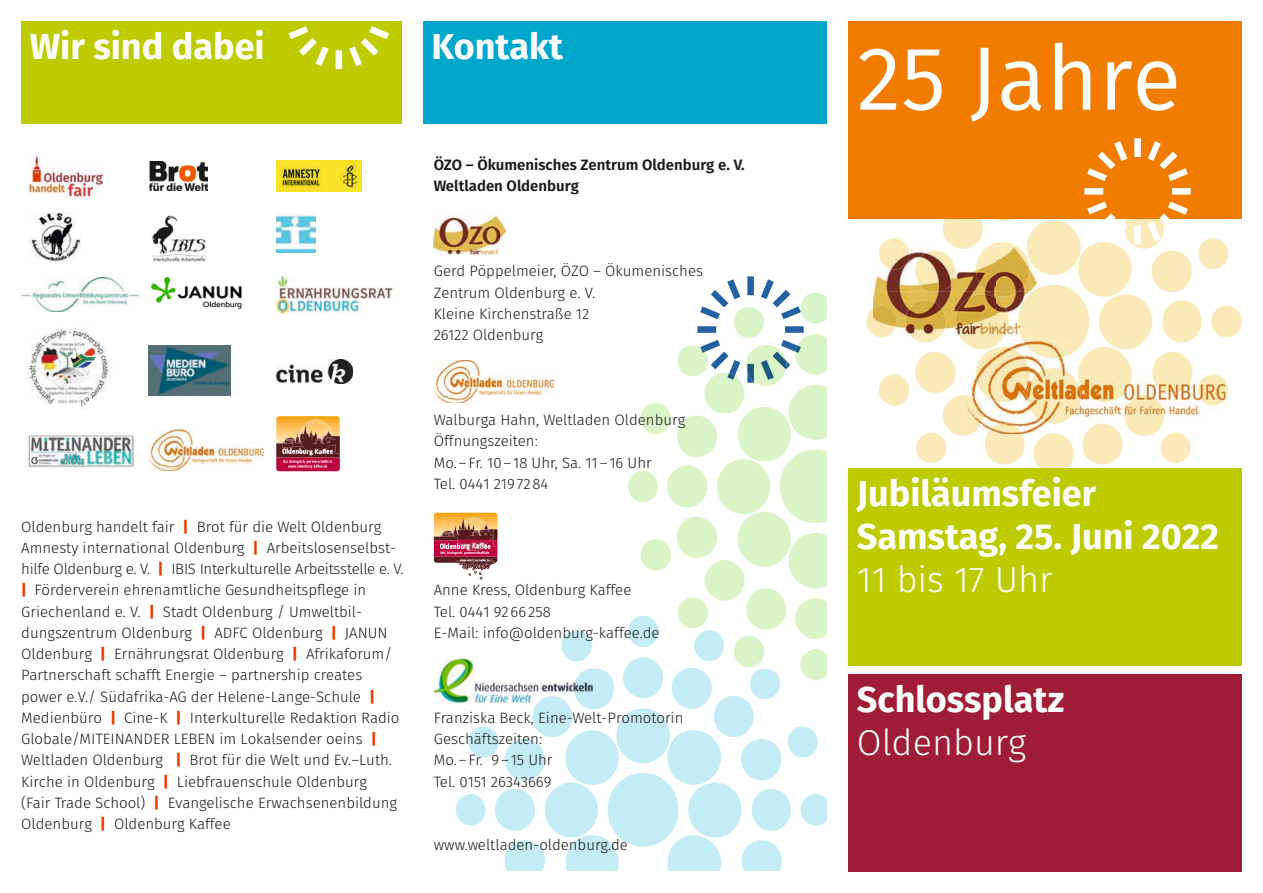
<style>
.page{position:relative;width:1263px;height:893px;background:#fff}
.page>*{position:absolute;margin:0;border:0;box-sizing:border-box;transform-origin:0 0}
.t1{font:90px "Fira Sans";color:#fff}
.t2{font:700 36px/43.2px "Fira Sans";color:#fff}
.t3{font:300 36px "Fira Sans";color:#fff}
.t4{font:300 15px/21.3px "Fira Sans";color:#1b1917}
.t5{font:600 15px/21.3px "Fira Sans";color:#1b1917}
.s1{font-weight:800;color:#ea3c00}
</style>
<div class="page">
<svg style="left:628px;top:292px;width:199px;height:324px"></svg>
<svg style="left:456px;top:616px;width:371px;height:255px"></svg>
<div style="left:21px;top:21px;width:381px;height:102px;background:#bdcb00"></div>
<div style="left:423px;top:21px;width:404px;height:102px;background:#00a7ca"></div>
<svg style="left:866px;top:219px;width:376px;height:249px"></svg>
<svg style="left:288px;top:26px;width:101px;height:43px"></svg>
<div style="left:848px;top:674px;width:394px;height:198px;background:#9f1d36"></div>
<img style="left:434px;top:658px;width:104px;height:45px">
<img style="left:538px;top:658px;width:55px;height:45px">
<svg style="left:697px;top:276px;width:107px;height:107px"></svg>
<img style="left:150px;top:162px;width:57px;height:29px">
<img style="left:30px;top:213px;width:52px;height:48px">
<img style="left:151px;top:215px;width:56px;height:46px">
<img style="left:276px;top:160px;width:85px;height:31px">
<img style="left:276px;top:359px;width:77px;height:25px">
<img style="left:275px;top:275px;width:118px;height:39px">
<img style="left:151px;top:276px;width:91px;height:34px">
<img style="left:149px;top:429px;width:114px;height:41px">
<img style="left:434px;top:360px;width:120px;height:43px">
<svg style="left:433px;top:512px;width:65px;height:68px"></svg>
<svg style="left:276px;top:416px;width:64px;height:56px;background:#be6c57"></svg>
<img style="left:149px;top:346px;width:81px;height:49px">
<img style="left:276px;top:214px;width:40px;height:38px">
<img style="left:29px;top:329px;width:82px;height:78px">
<img style="left:30px;top:155px;width:73px;height:43px">
<img style="left:28px;top:433px;width:105px;height:35px">
<img style="left:21px;top:277px;width:118px;height:34px">
<img style="left:434px;top:216px;width:71px;height:39px">
<img style="left:873px;top:246px;width:41px;height:45px">
<img style="left:873px;top:291px;width:82px;height:45px">
<img style="left:877px;top:246px;width:33px;height:23px">
<img style="left:914px;top:246px;width:123px;height:45px">
<img style="left:873px;top:304px;width:41px;height:32px">
<img style="left:914px;top:291px;width:32px;height:45px">
<img style="left:955px;top:291px;width:82px;height:45px">
<img style="left:965px;top:341px;width:260px;height:93px">
<div style="left:848px;top:468px;width:394px;height:197px;background:#bdcb00"></div>
<div style="left:848px;top:21px;width:394px;height:198px;background:#f17c00"></div>
<svg style="left:1084px;top:138px;width:107px;height:106px"></svg>
<img style="left:455px;top:528px;width:38px;height:14px">
<img style="left:295px;top:425px;width:11px;height:23px">
<h2 class="t2" style="left:30px;top:23px;width:236px">Wir sind dabei</h2>
<h2 class="t2" style="left:432px;top:23px;width:133px">Kontakt</h2>
<p class="t5" style="left:434px;top:153px;width:313px">ÖZO – Ökumenisches Zentrum Oldenburg e. V.<br>Weltladen Oldenburg</p>
<p class="t4" style="left:434px;top:260px;width:271px">Gerd Pöppelmeier, ÖZO – Ökumenisches<br>Zentrum Oldenburg e. V.<br>Kleine Kirchenstraße 12<br>26122 Oldenburg</p>
<p class="t4" style="left:21px;top:516px;width:384px">Oldenburg handelt fair <span class="s1">|</span> Brot für die Welt Oldenburg Amnesty international Oldenburg <span class="s1">|</span> Arbeitslosenselbst&shy;hilfe Oldenburg e. V. <span class="s1">|</span> IBIS Interkulturelle Arbeitsstelle e. V. <span class="s1">|</span> Förderverein ehrenamtliche Gesundheitspflege in Griechenland e. V. <span class="s1">|</span> Stadt Oldenburg / Umweltbil&shy;dungszentrum Oldenburg <span class="s1">|</span> ADFC Oldenburg <span class="s1">|</span> JANUN Oldenburg <span class="s1">|</span> Ernährungsrat Oldenburg <span class="s1">|</span> Afrikaforum/ Partnerschaft schafft Energie – partnership creates power e.V./ Südafrika-AG der Helene-Lange-Schule <span class="s1">| </span>Medienbüro <span class="s1">|</span> Cine-K <span class="s1">|</span> Interkulturelle Redaktion Radio Globale/MITEINANDER LEBEN im Lokalsender oeins <span class="s1">| </span>Weltladen Oldenburg <span class="s1">|</span> Brot für die Welt und Ev.–Luth.<br>Kirche in Oldenburg <span class="s1">|</span> Liebfrauenschule Oldenburg<br>(Fair Trade School) <span class="s1">|</span> Evangelische Erwachsenenbildung Oldenburg <span class="s1">|</span> Oldenburg Kaffee</p>
<p class="t4" style="left:434px;top:409px;width:253px">Walburga Hahn, Weltladen Oldenburg<br>Öffnungszeiten:<br>Mo. – Fr. 10 – 18 Uhr, Sa. 11 – 16 Uhr<br>Tel. 0441 219 72 84</p>
<p class="t4" style="left:434px;top:579px;width:227px">Anne Kress, Oldenburg Kaffee<br>Tel. 0441 92 66 258<br>E-Mail: info@oldenburg-kaffee.de</p>
<p class="t4" style="left:434px;top:707px;width:251px">Franziska Beck, Eine-Welt-Promotorin<br>Geschäftszeiten:<br>Mo. – Fr. 9 – 15 Uhr<br>Tel. 0151 26343669</p>
<p class="t4" style="left:434px;top:834px;width:196px">www.weltladen-oldenburg.de</p>
<h1 class="t1" style="left:857px;top:11px;width:326px">25 Jahre</h1>
<h2 class="t2" style="left:857px;top:469px;width:364px">Jubiläumsfeier<br>Samstag, 25. Juni 2022</h2>
<h2 class="t3" style="left:857px;top:554px;width:197px">11 bis 17 Uhr</h2>
<h2 class="t2" style="left:857px;top:675px;width:209px">Schlossplatz</h2>
<h2 class="t3" style="left:857px;top:717px;width:171px">Oldenburg</h2>
</div>
